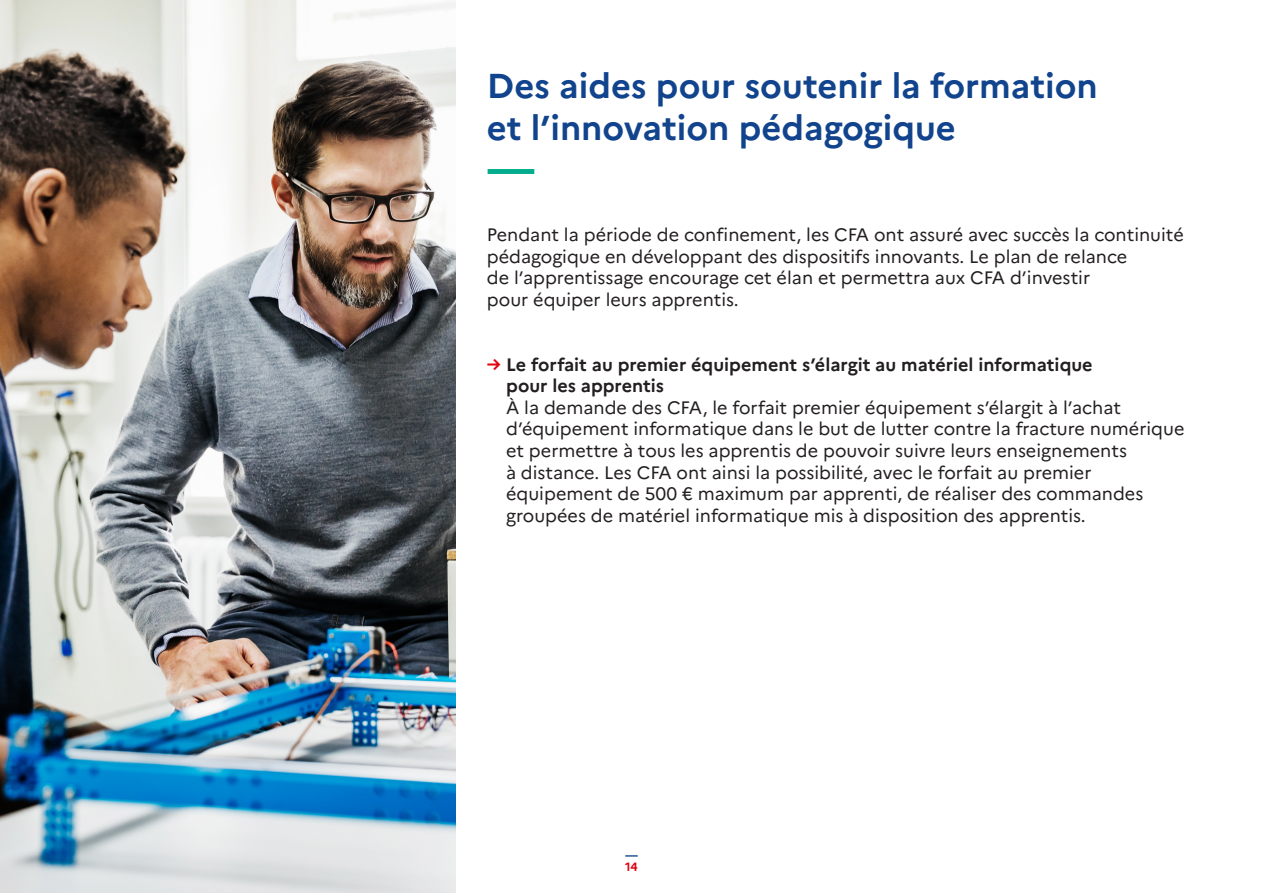
<style>
.page{position:relative;width:1263px;height:893px;background:#fff}
.page>*{position:absolute;margin:0;border:0;box-sizing:border-box;transform-origin:0 0}
.t1{font:700 45px "Marianne";color:#00ac8c}
.t2{font:700 34.5px/41.4px "Marianne";color:#11448d}
.t3{font:18px/21.6px "Marianne";color:#231f20}
.t4{font:700 12px "Marianne";color:#e0000f}
.t5{font:700 12px "Marianne";color:#11448e}
.s1{font-weight:700;color:#e0000f}
.s2{font-weight:700}
</style>
<div class="page">
<img style="left:0;top:0;width:455px;height:893px">
<p class="t2" style="left:487px;top:65px;width:612px">Des aides pour soutenir la formation et l’innovation pédagogique</p>
<p class="t1" style="left:487px;top:140px;width:50px">—</p>
<p class="t3" style="left:487px;top:224px;width:698px">Pendant la période de confinement, les CFA ont assuré avec succès la continuité pédagogique en développant des dispositifs innovants. Le plan de relance<br>de l’apprentissage encourage cet élan et permettra aux CFA d’investir<br>pour équiper leurs apprentis.</p>
<p class="t3" style="left:506px;top:353px;width:680px;text-indent:-19px"><span class="s1">→</span> <span class="s2">Le forfait au premier équipement s’élargit au matériel informatique<br>pour les apprentis<br></span>À la demande des CFA, le forfait premier équipement s’élargit à l’achat d’équipement informatique dans le but de lutter contre la fracture numérique et permettre à tous les apprentis de pouvoir suivre leurs enseignements<br>à distance. Les CFA ont ainsi la possibilité, avec le forfait au premier équipement de 500 € maximum par apprenti, de réaliser des commandes groupées de matériel informatique mis à disposition des apprentis.</p>
<p class="t5" style="left:625px;top:848px;width:14px">—</p>
<p class="t4" style="left:625px;top:860px;width:14px">14</p>
</div>
